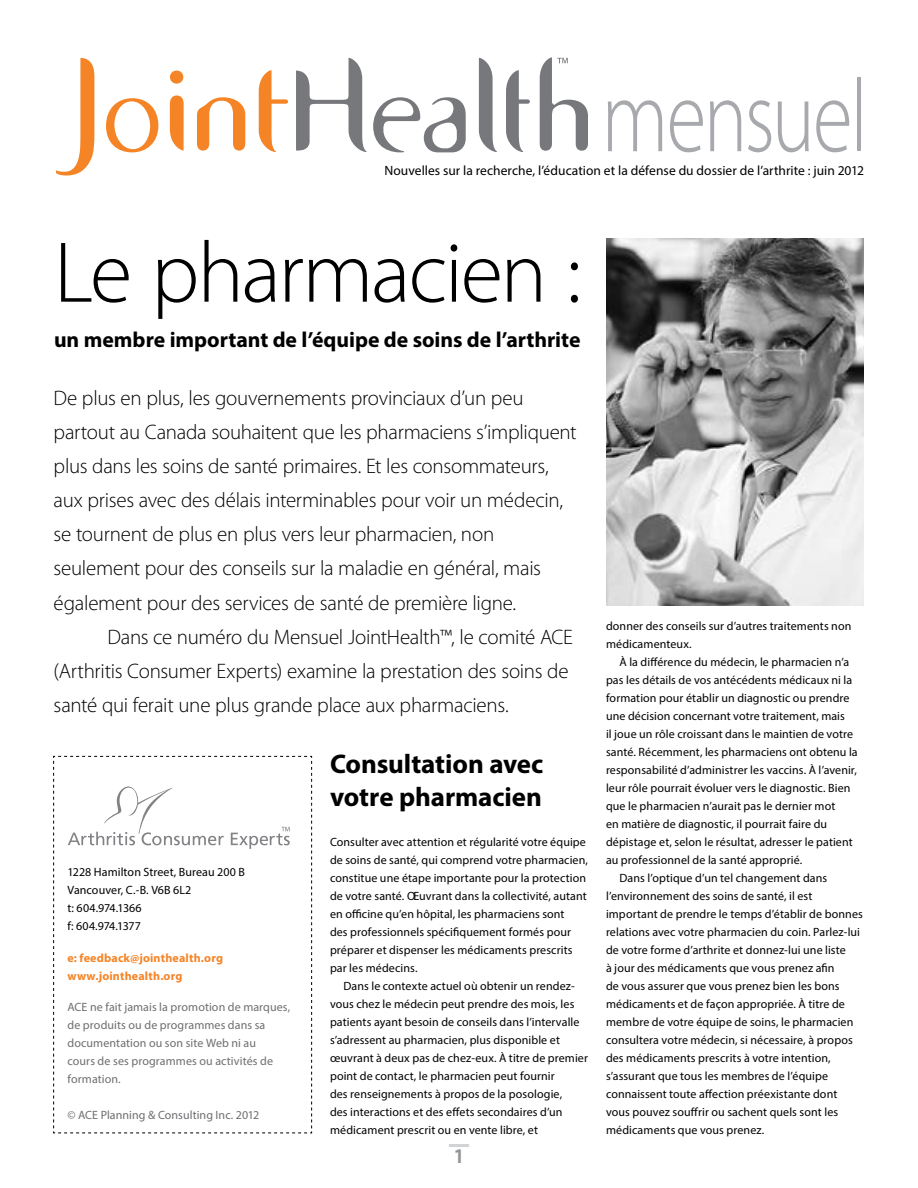
<style>
.page{position:relative;width:918px;height:1188px;background:#fff}
.page>*{position:absolute;margin:0;border:0;box-sizing:border-box;transform-origin:0 0}
.t1{font:300 103.5px "Myriad Pro";letter-spacing:-.03em;color:#a7a9ac;scale:.79 1}
.t2{font:300 87px "Myriad Pro";letter-spacing:-.03em;color:#000}
.t3{font:700 27px/33px "Myriad Pro";letter-spacing:-.005em;color:#000}
.t4{font:700 21.75px "Myriad Pro";letter-spacing:-.005em;color:#000}
.t5{font:300 21px/34px "Myriad Pro";letter-spacing:-.015em;color:#000}
.t6{font:700 condensed 21px "Myriad Pro";color:#939598}
.t7{font:13.5px "Myriad Pro";letter-spacing:.005em;color:#000}
.t8{font:12px/18px "Myriad Pro";letter-spacing:.01em;color:#000}
.t9{font:12px/18px "Myriad Pro";letter-spacing:.005em;color:#6d6e71}
.t10{font:700 12px/18px "Myriad Pro";letter-spacing:.015em;color:#f58427}
</style>
<div class="page">
<hr style="left:449px;top:1144px;width:20px;height:3px;background:#d1d3d4">
<img style="left:607px;top:239px;width:257px;height:367px">
<svg style="left:56px;top:58px;width:38px;height:118px"></svg>
<svg style="left:106px;top:98px;width:52px;height:54px"></svg>
<div style="left:170px;top:71px;width:13px;height:13px;background:#f58427;border-radius:50%"></div>
<svg style="left:197px;top:97px;width:48px;height:54px"></svg>
<svg style="left:259px;top:70px;width:29px;height:82px"></svg>
<svg style="left:373px;top:97px;width:93px;height:55px"></svg>
<svg style="left:170px;top:95px;width:14px;height:56px"></svg>
<svg style="left:506px;top:70px;width:24px;height:82px"></svg>
<svg style="left:479px;top:58px;width:18px;height:94px"></svg>
<svg style="left:296px;top:58px;width:71px;height:94px"></svg>
<svg style="left:540px;top:57px;width:48px;height:94px"></svg>
<svg style="left:53px;top:756px;width:259px;height:378px"></svg>
<h1 class="t1" style="left:602px;top:54px;width:338px">mensuel</h1>
<p class="t7" style="left:384px;top:163px;width:481px">Nouvelles sur la recherche, l’éducation et la défense du dossier de l’arthrite : juin 2012</p>
<h2 class="t2" style="left:54px;top:220px;width:529px">Le pharmacien :</h2>
<h3 class="t4" style="left:54px;top:325px;width:528px">un membre important de l’équipe de soins de l’arthrite</h3>
<p class="t5" style="left:54px;top:381px;width:525px">De plus en plus, les gouvernements provinciaux d’un peu partout au Canada souhaitent que les pharmaciens s’impliquent plus dans les soins de santé primaires. Et les consommateurs, aux prises avec des délais interminables pour voir un médecin, se tournent de plus en plus vers leur pharmacien, non seulement pour des conseils sur la maladie en général, mais également pour des services de santé de première ligne.</p>
<h3 class="t5" style="left:54px;top:619px;width:521px;text-indent:54px">Dans ce numéro du Mensuel JointHealth™, le comité ACE (Arthritis Consumer Experts) examine la prestation des soins de santé qui ferait une plus grande place aux pharmaciens.</h3>
<p class="t8" style="left:68px;top:863px;width:179px">1228 Hamilton Street, Bureau 200 B<br>Vancouver, C.-B. V6B 6L2<br>t: 604.974.1366<br>f: 604.974.1377</p>
<p class="t10" style="left:68px;top:948px;width:157px">e: feedback@jointhealth.org www.jointhealth.org</p>
<p class="t9" style="left:68px;top:998px;width:224px">ACE ne fait jamais la promotion de marques, de produits ou de programmes dans sa documentation ou son site Web ni au<br>cours de ses programmes ou activités de formation.</p>
<p class="t9" style="left:68px;top:1106px;width:193px">© ACE Planning &amp; Consulting Inc. 2012</p>
<h3 class="t3" style="left:330px;top:747px;width:215px">Consultation avec votre pharmacien</h3>
<p class="t8" style="left:330px;top:833px;width:260px">Consulter avec attention et régularité votre équipe de soins de santé, qui comprend votre pharmacien, constitue une étape importante pour la protection de votre santé. OEuvrant dans la collectivité, autant en officine qu’en hôpital, les pharmaciens sont<br>des professionnels spécifiquement formés pour préparer et dispenser les médicaments prescrits par les médecins.</p>
<p class="t8" style="left:330px;top:977px;width:260px;text-indent:14px">Dans le contexte actuel où obtenir un rendez&shy;vous chez le médecin peut prendre des mois, les patients ayant besoin de conseils dans l’intervalle s’adressent au pharmacien, plus disponible et œuvrant à deux pas de chez-eux. À titre de premier point de contact, le pharmacien peut fournir<br>des renseignements à propos de la posologie,<br>des interactions et des effets secondaires d’un médicament prescrit ou en vente libre, et</p>
<h3 class="t6" style="left:455px;top:1143px;width:10px">1</h3>
<p class="t8" style="left:606px;top:617px;width:247px">donner des conseils sur d’autres traitements non médicamenteux.</p>
<p class="t8" style="left:620px;top:653px;width:231px">À la différence du médecin, le pharmacien n’a</p>
<p class="t8" style="left:606px;top:671px;width:248px">pas les détails de vos antécédents médicaux ni la</p>
<p class="t8" style="left:606px;top:689px;width:245px">formation pour établir un diagnostic ou prendre</p>
<p class="t8" style="left:606px;top:707px;width:240px">une décision concernant votre traitement, mais</p>
<p class="t8" style="left:606px;top:725px;width:249px">il joue un rôle croissant dans le maintien de votre</p>
<p class="t8" style="left:606px;top:743px;width:253px">santé. Récemment, les pharmaciens ont obtenu la</p>
<p class="t8" style="left:606px;top:761px;width:252px">responsabilité d’administrer les vaccins. À l’avenir,</p>
<p class="t8" style="left:606px;top:779px;width:246px">leur rôle pourrait évoluer vers le diagnostic. Bien</p>
<p class="t8" style="left:606px;top:797px;width:231px">que le pharmacien n’aurait pas le dernier mot</p>
<p class="t8" style="left:606px;top:815px;width:223px">en matière de diagnostic, il pourrait faire du</p>
<p class="t8" style="left:606px;top:833px;width:248px">dépistage et, selon le résultat, adresser le patient</p>
<p class="t8" style="left:606px;top:851px;width:198px">au professionnel de la santé approprié.</p>
<p class="t8" style="left:620px;top:869px;width:209px">Dans l’optique d’un tel changement dans</p>
<p class="t8" style="left:606px;top:887px;width:208px">l’environnement des soins de santé, il est</p>
<p class="t8" style="left:606px;top:905px;width:258px">important de prendre le temps d’établir de bonnes</p>
<p class="t8" style="left:606px;top:923px;width:256px">relations avec votre pharmacien du coin. Parlez-lui</p>
<p class="t8" style="left:606px;top:941px;width:241px">de votre forme d’arthrite et donnez-lui une liste</p>
<p class="t8" style="left:606px;top:959px;width:230px">à jour des médicaments que vous prenez afin</p>
<p class="t8" style="left:606px;top:977px;width:235px">de vous assurer que vous prenez bien les bons</p>
<p class="t8" style="left:606px;top:995px;width:240px">médicaments et de façon appropriée. À titre de</p>
<p class="t8" style="left:606px;top:1013px;width:249px">membre de votre équipe de soins, le pharmacien</p>
<p class="t8" style="left:606px;top:1031px;width:248px">consultera votre médecin, si nécessaire, à propos</p>
<p class="t8" style="left:606px;top:1049px;width:226px">des médicaments prescrits à votre intention,</p>
<p class="t8" style="left:606px;top:1067px;width:224px">s’assurant que tous les membres de l’équipe</p>
<p class="t8" style="left:606px;top:1085px;width:233px">connaissent toute affection préexistante dont</p>
<p class="t8" style="left:606px;top:1103px;width:234px">vous pouvez souffrir ou sachent quels sont les</p>
<p class="t8" style="left:606px;top:1121px;width:160px">médicaments que vous prenez.</p>
</div>
